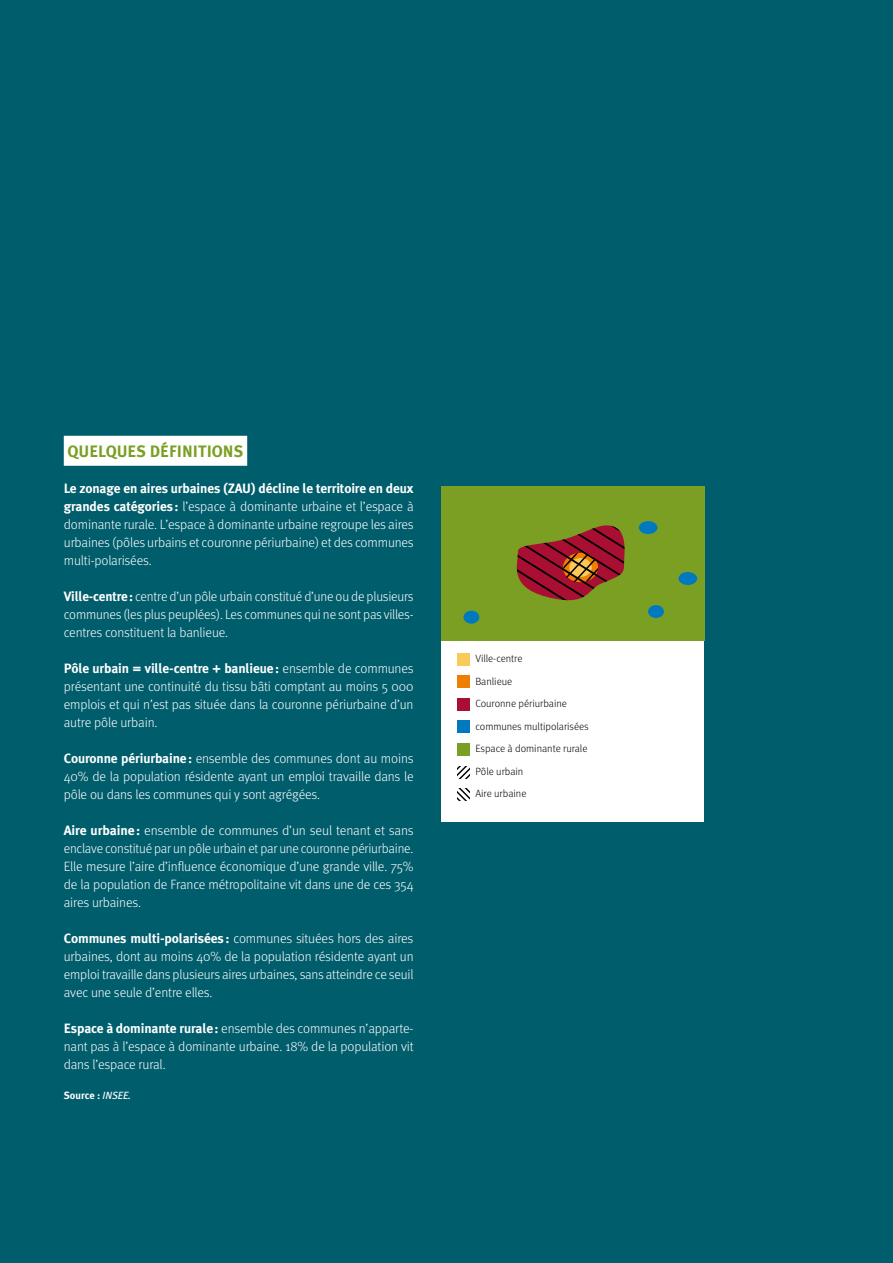
<style>
.page{position:relative;width:893px;height:1263px;background:#005d6c}
.page>*{position:absolute;margin:0;border:0;box-sizing:border-box;transform-origin:0 0}
.t1{font:700 16.5px "Meta Plus";letter-spacing:.135em;color:#7a9f23}
.t2{font:300 13.5px/18px "Meta";letter-spacing:-.01em;color:#fff;text-align:justify}
.t3{font:700 13.5px "Meta Plus";letter-spacing:-.01em;color:#fff}
.t4{font:300 10.5px/22.5px "Meta";color:#000}
.t5{font:700 10.5px "Meta Plus";color:#fff}
.s1{font-family:"Meta Plus";font-weight:700}
.s2{font-family:"Meta";font-weight:300}
.s3{font-family:"Meta";font-weight:400;font-style:italic}
</style>
<div class="page">
<div style="left:64px;top:436px;width:183px;height:30px;background:#fff"></div>
<div style="left:441px;top:641px;width:263px;height:180px;background:#fff"></div>
<div style="left:441px;top:486px;width:264px;height:155px;background:#7a9f23"></div>
<div style="left:458px;top:653px;width:12px;height:12px;background:#f9c95a"></div>
<div style="left:458px;top:676px;width:12px;height:12px;background:#ee7f00"></div>
<div style="left:458px;top:698px;width:12px;height:12px;background:#a80f33"></div>
<div style="left:458px;top:721px;width:12px;height:12px;background:#0079bf"></div>
<div style="left:458px;top:743px;width:12px;height:12px;background:#7a9f23"></div>
<svg style="left:458px;top:767px;width:12px;height:12px"></svg>
<svg style="left:458px;top:788px;width:12px;height:12px"></svg>
<div style="left:678px;top:572px;width:19px;height:13px;background:#0079bf;border-radius:50%"></div>
<div style="left:639px;top:521px;width:18px;height:13px;background:#0079bf;border-radius:50%"></div>
<div style="left:648px;top:605px;width:16px;height:13px;background:#0079bf;border-radius:50%"></div>
<div style="left:463px;top:611px;width:16px;height:13px;background:#0079bf;border-radius:50%"></div>
<svg style="left:516px;top:525px;width:109px;height:76px"></svg>
<p class="t1" style="left:67px;top:441px;width:177px">Quelques défi nitions</p>
<p class="t3" style="left:64px;top:480px;width:351px">Le zonage en aires urbaines (ZAU) décline le territoire en deux</p>
<p class="t2" style="left:64px;top:497px;width:351px"><span class="s1">grandes catégories :</span> l’espace à dominante urbaine et l’espace à dominante rurale. L’espace à dominante urbaine regroupe les aires urbaines (pôles urbains et couronne périurbaine) et des communes multi-polarisées.</p>
<p class="t2" style="left:64px;top:587px;width:351px"><span class="s1">Ville-centre :</span> centre d’un pôle urbain constitué d’une ou de plusieurs communes (les plus peuplées). Les communes qui ne sont pas villes&shy;centres constituent la banlieue.</p>
<p class="t3" style="left:64px;top:660px;width:351px">Pôle urbain = ville-centre + banlieue : <span class="s2">ensemble de communes</span></p>
<p class="t2" style="left:64px;top:677px;width:351px">présentant une continuité du tissu bâti comptant au moins 5 000 emplois et qui n’est pas située dans la couronne périurbaine d’un autre pôle urbain.</p>
<p class="t2" style="left:64px;top:749px;width:351px"><span class="s1">Couronne périurbaine :</span> ensemble des communes dont au moins 40% de la population résidente ayant un emploi travaille dans le pôle ou dans les communes qui y sont agrégées.</p>
<p class="t2" style="left:64px;top:821px;width:351px"><span class="s1">Aire urbaine :</span> ensemble de communes d’un seul tenant et sans enclave constitué par un pôle urbain et par une couronne périurbaine.<br>Elle mesure l’aire d’influence économique d’une grande ville. 75% de la population de France métropolitaine vit dans une de ces 354 aires urbaines.</p>
<p class="t2" style="left:64px;top:929px;width:351px"><span class="s1">Communes multi-polarisées :</span> communes situées hors des aires urbaines, dont au moins 40% de la population résidente ayant un emploi travaille dans plusieurs aires urbaines, sans atteindre ce seuil avec une seule d’entre elles.</p>
<p class="t2" style="left:64px;top:1019px;width:351px"><span class="s1">Espace à dominante rurale :</span> ensemble des communes n’apparte&shy;nant pas à l’espace à dominante urbaine. 18% de la population vit dans l’espace rural.</p>
<p class="t5" style="left:64px;top:1089px;width:69px">Source : <span class="s3">INSEE.</span></p>
<p class="t4" style="left:475px;top:647px;width:115px">Ville-centre<br>Banlieue<br>Couronne périurbaine communes multipolarisées<br>Espace à dominante rurale<br>Pôle urbain<br>Aire urbaine</p>
</div>
